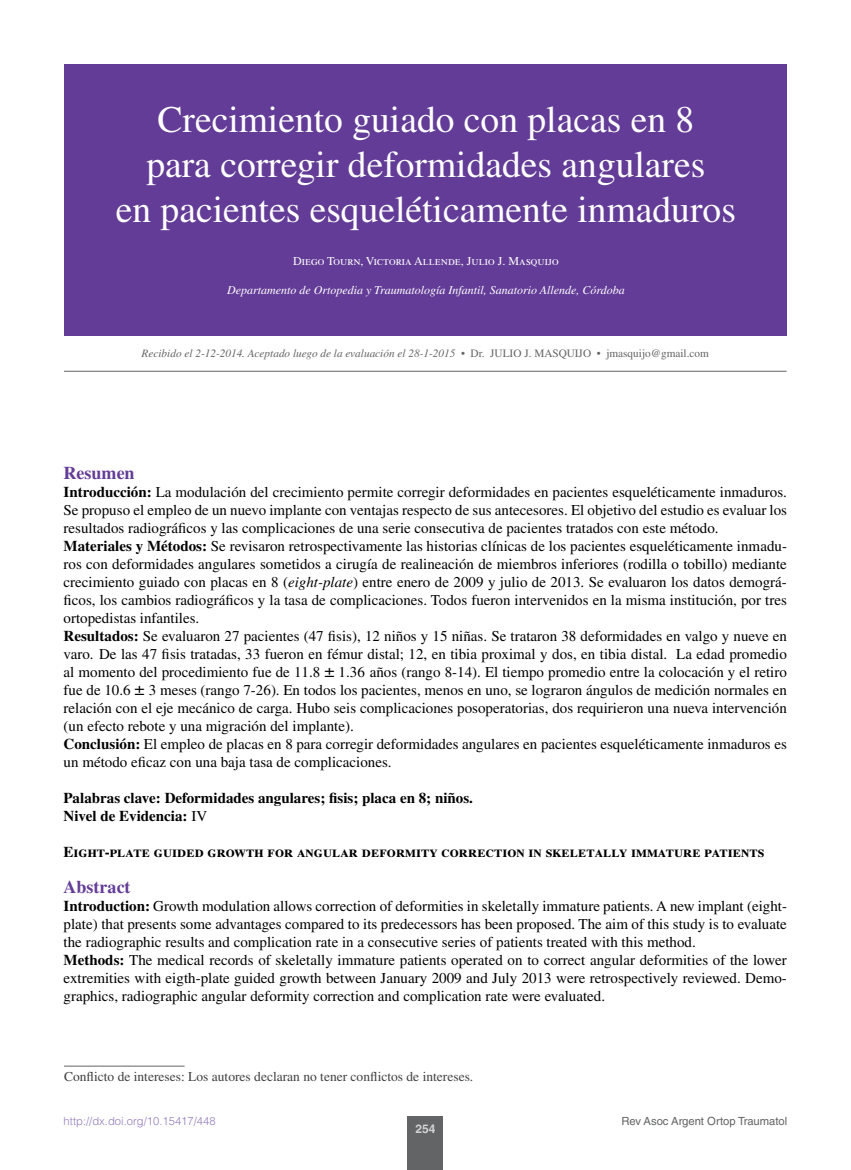
<style>
.page{position:relative;width:851px;height:1170px;background:#fff}
.page>*{position:absolute;margin:0;border:0;box-sizing:border-box;transform-origin:0 0}
.t1{font:37.5px/45px "Times LT Std";color:#fff;text-align:center}
.t2{font:700 18px "Times LT Std";color:#633c97}
.t3{font:15px/18px "Times LT Std";color:#000}
.t4{font:700 15px/18px "Times LT Std";color:#000}
.t5{font:13.5px "Times LT Std";color:#414042}
.t6{font:italic 12px "Times LT Std";color:#fff}
.t7{font:12px "Times LT Std";color:#fff}
.t8{font:700 12px "Helvetica LT Std";color:#d1d3d4}
.t9{font:italic 11.25px "Times LT Std";color:#636466}
.t10{font:300 11.25px "Helvetica LT Std";color:#937bb9}
.t11{font:11.25px "Helvetica LT Std";color:#636466}
.s1{font-style:normal}
.s2{font-weight:700}
.s3{font-style:italic}
.s4{font-size:18px}
.s5{font-weight:400}
</style>
<div class="page">
<div style="left:407px;top:1116px;width:36px;height:53px;background:#636466"></div>
<div style="left:65px;top:64px;width:721px;height:272px;background:#633c97"></div>
<hr style="left:64px;top:371px;width:722px;height:1px;background:#636466">
<hr style="left:64px;top:1065px;width:120px;height:1px;background:#636466">
<h1 class="t1" style="left:116px;top:96px;width:621px">Crecimiento guiado con placas en 8<br>para corregir deformidades angulares<br>en pacientes esqueléticamente inmaduros</h1>
<p class="t7" style="left:293px;top:254px;width:267px">Diego Tourn, Victoria Allende, Julio J. Masquijo</p>
<p class="t6" style="left:227px;top:283px;width:399px">Departamento de Ortopedia y Traumatología Infantil, Sanatorio Allende, Córdoba</p>
<p class="t9" style="left:142px;top:347px;width:568px">Recibido el 2-12-2014. Aceptado luego de la evaluación el 28-1-2015 • <span class="s1">Dr. Julio j. Mas quijo • jmasquijo@gmail.com</span></p>
<p class="t2" style="left:64px;top:461px;width:72px">Resumen</p>
<p class="t3" style="left:64px;top:482px;width:724px"><span class="s2">Introducción:</span> La modulación del crecimiento permite corregir deformidades en pacientes esqueléticamente inmaduros.<br>Se propuso el empleo de un nuevo implante con ventajas respecto de sus antecesores. El objetivo del estudio es evaluar los resultados radiográficos y las complicaciones de una serie consecutiva de pacientes tratados con este método.<br><span class="s2">Materiales y Métodos:</span> Se revisaron retrospectivamente las historias clínicas de los pacientes esqueléticamente inmadu&shy;ros con deformidades angulares sometidos a cirugía de realineación de miembros inferiores (rodilla o tobillo) mediante crecimiento guiado con placas en 8 (<span class="s3">eight-plate</span>) entre enero de 2009 y julio de 2013. Se evaluaron los datos demográ&shy;ficos, los cambios radiográficos y la tasa de complicaciones. Todos fueron intervenidos en la misma institución, por tres ortopedistas infantiles.<br><span class="s2">Resultados:</span> Se evaluaron 27 pacientes (47 fisis), 12 niños y 15 niñas. Se trataron 38 deformidades en valgo y nueve en varo. De las 47 fisis tratadas, 33 fueron en fémur distal; 12, en tibia proximal y dos, en tibia distal. La edad promedio al momento del procedimiento fue de 11.8 <span class="s4">±</span> 1.36 años (rango 8-14). El tiempo promedio entre la colocación y el retiro fue de 10.6 <span class="s4">±</span> 3 meses (rango 7-26). En todos los pacientes, menos en uno, se lograron ángulos de medición normales en relación con el eje mecánico de carga. Hubo seis complicaciones posoperatorias, dos requirieron una nueva intervención (un efecto rebote y una migración del implante).<br><span class="s2">Conclusión:</span> El empleo de placas en 8 para corregir deformidades angulares en pacientes esqueléticamente inmaduros es un método eficaz con una baja tasa de complicaciones.</p>
<p class="t4" style="left:64px;top:788px;width:411px">Palabras clave: Deformidades angulares; fisis; placa en 8; niños.<br>Nivel de Evidencia: <span class="s5">IV</span></p>
<p class="t4" style="left:64px;top:842px;width:702px">Eight-plate guided growth for angular deformity correction in skeletally immature patients</p>
<p class="t2" style="left:64px;top:875px;width:68px">Abstract</p>
<p class="t3" style="left:64px;top:896px;width:724px"><span class="s2">Introduction:</span> Growth modulation allows correction of deformities in skeletally immature patients. A new implant (eight&shy;plate) that presents some advantages compared to its predecessors has been proposed. The aim of this study is to evaluate the radiographic results and complication rate in a consecutive series of patients treated with this method.<br><span class="s2">Methods:</span> The medical records of skeletally immature patients operated on to correct angular deformities of the lower extremities with eigth-plate guided growth between January 2009 and July 2013 were retrospectively reviewed. Demo&shy;graphics, radiographic angular deformity correction and complication rate were evaluated.</p>
<p class="t5" style="left:64px;top:1069px;width:411px">Conflicto de intereses: Los autores declaran no tener conflictos de intereses.</p>
<p class="t10" style="left:64px;top:1113px;width:153px">http://dx.doi.org/10.15417/448</p>
<p class="t8" style="left:415px;top:1121px;width:22px">254</p>
<p class="t11" style="left:621px;top:1114px;width:167px">Rev Asoc Argent Ortop Traumatol</p>
</div>
